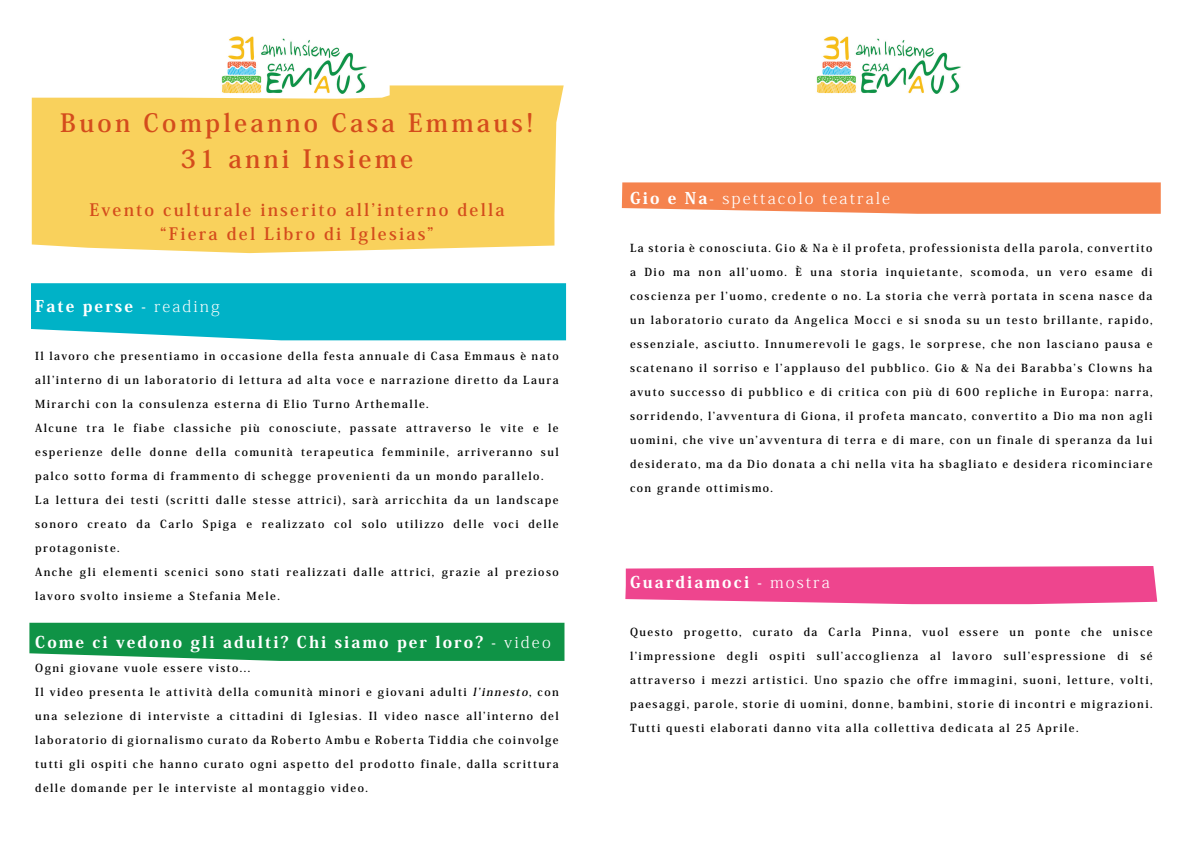
<style>
.page{position:relative;width:1191px;height:842px;background:#fff}
.page>*{position:absolute;margin:0;border:0;box-sizing:border-box;transform-origin:0 0}
.t1{font:700 25px "Koz Min Pro";letter-spacing:.13em;color:#d44c1c}
.t2{font:700 17px "Koz Min Pro";letter-spacing:.13em;color:#d44c1c}
.t3{font:800 16px "Koz Min Pro";letter-spacing:.13em;color:#fff}
.t4{font:300 16px "Koz Min Pro";letter-spacing:.13em;color:#fff}
.t5{font:700 11px/24px "Koz Min Pro";letter-spacing:.13em;color:#000;text-align:justify}
.s1{font-weight:200}
.s2{font-weight:300}
.s3{font-style:italic}
.s4{font-weight:800}
</style>
<div class="page">
<svg style="left:625px;top:566px;width:532px;height:38px;background:#ef5396"></svg>
<svg style="left:622px;top:182px;width:538px;height:32px;background:#f58b5a"></svg>
<svg style="left:29px;top:623px;width:535px;height:38px;background:#1b984f"></svg>
<div style="left:31px;top:283px;width:535px;height:57px;background:#00b2c7"></div>
<svg style="left:32px;top:85px;width:531px;height:168px;background:#f9d468"></svg>
<img style="left:221px;top:36px;width:152px;height:57px">
<img style="left:816px;top:36px;width:145px;height:57px">
<p class="t1" style="left:60px;top:105px;width:475px">Buon Compleanno Casa Emmaus!</p>
<p class="t1" style="left:181px;top:141px;width:234px">31 anni Insieme</p>
<p class="t2" style="left:89px;top:197px;width:416px">Evento culturale inserito all’interno della</p>
<p class="t2" style="left:160px;top:221px;width:275px">“Fiera del Libro di Iglesias”</p>
<p class="t3" style="left:35px;top:294px;width:186px">Fate perse - <span class="s1">reading</span></p>
<p class="t5" style="left:35px;top:343px;width:525px">Il lavoro che presentiamo in occasione della festa annuale di Casa Emmaus è nato all’interno di un laboratorio di lettura ad alta voce e narrazione diretto da Laura Mirarchi con la consulenza esterna di Elio Turno Arthemalle.</p>
<p class="t5" style="left:35px;top:415px;width:525px">Alcune tra le fiabe classiche più conosciute, passate attraverso le vite e le esperienze delle donne della comunità terapeutica femminile, arriveranno sul palco sotto forma di frammento di schegge provenienti da un mondo parallelo.</p>
<p class="t5" style="left:35px;top:487px;width:525px">La lettura dei testi (scritti dalle stesse attrici), sarà arricchita da un landscape sonoro creato da Carlo Spiga e realizzato col solo utilizzo delle voci delle protagoniste.</p>
<p class="t5" style="left:35px;top:559px;width:525px">Anche gli elementi scenici sono stati realizzati dalle attrici, grazie al prezioso lavoro svolto insieme a Stefania Mele.</p>
<p class="t3" style="left:35px;top:630px;width:517px">Come ci vedono gli adulti? Chi siamo per loro? - <span class="s2">video</span></p>
<p class="t5" style="left:35px;top:655px;width:216px">Ogni giovane vuole essere visto...</p>
<p class="t5" style="left:35px;top:679px;width:525px">Il video presenta le attività della comunità minori e giovani adulti <span class="s3">l’innesto</span>, con una selezione di interviste a cittadini di Iglesias. Il video nasce all’interno del laboratorio di giornalismo curato da Roberto Ambu e Roberta Tiddia che coinvolge tutti gli ospiti che hanno curato ogni aspetto del prodotto finale, dalla scrittura delle domande per le interviste al montaggio video.</p>
<p class="t4" style="left:630px;top:187px;width:261px"><span class="s4">Gio e Na-</span> spettacolo teatrale</p>
<p class="t5" style="left:630px;top:235px;width:524px">La storia è conosciuta. Gio &amp; Na è il profeta, professionista della parola, convertito a Dio ma non all’uomo. È una storia inquietante, scomoda, un vero esame di coscienza per l’uomo, credente o no. La storia che verrà portata in scena nasce da un laboratorio curato da Angelica Mocci e si snoda su un testo brillante, rapido, essenziale, asciutto. Innumerevoli le gags, le sorprese, che non lasciano pausa e scatenano il sorriso e l’applauso del pubblico. Gio &amp; Na dei Barabba’s Clowns ha avuto successo di pubblico e di critica con più di 600 repliche in Europa: narra, sorridendo, l’avventura di Giona, il profeta mancato, convertito a Dio ma non agli uomini, che vive un’avventura di terra e di mare, con un finale di speranza da lui desiderato, ma da Dio donata a chi nella vita ha sbagliato e desidera ricominciare con grande ottimismo.</p>
<p class="t3" style="left:630px;top:570px;width:201px">Guardiamoci - <span class="s2">mostra</span></p>
<p class="t5" style="left:630px;top:619px;width:524px">Questo progetto, curato da Carla Pinna, vuol essere un ponte che unisce l’impressione degli ospiti sull’accoglienza al lavoro sull’espressione di sé attraverso i mezzi artistici. Uno spazio che offre immagini, suoni, letture, volti, paesaggi, parole, storie di uomini, donne, bambini, storie di incontri e migrazioni.<br>Tutti questi elaborati danno vita alla collettiva dedicata al 25 Aprile.</p>
</div>
